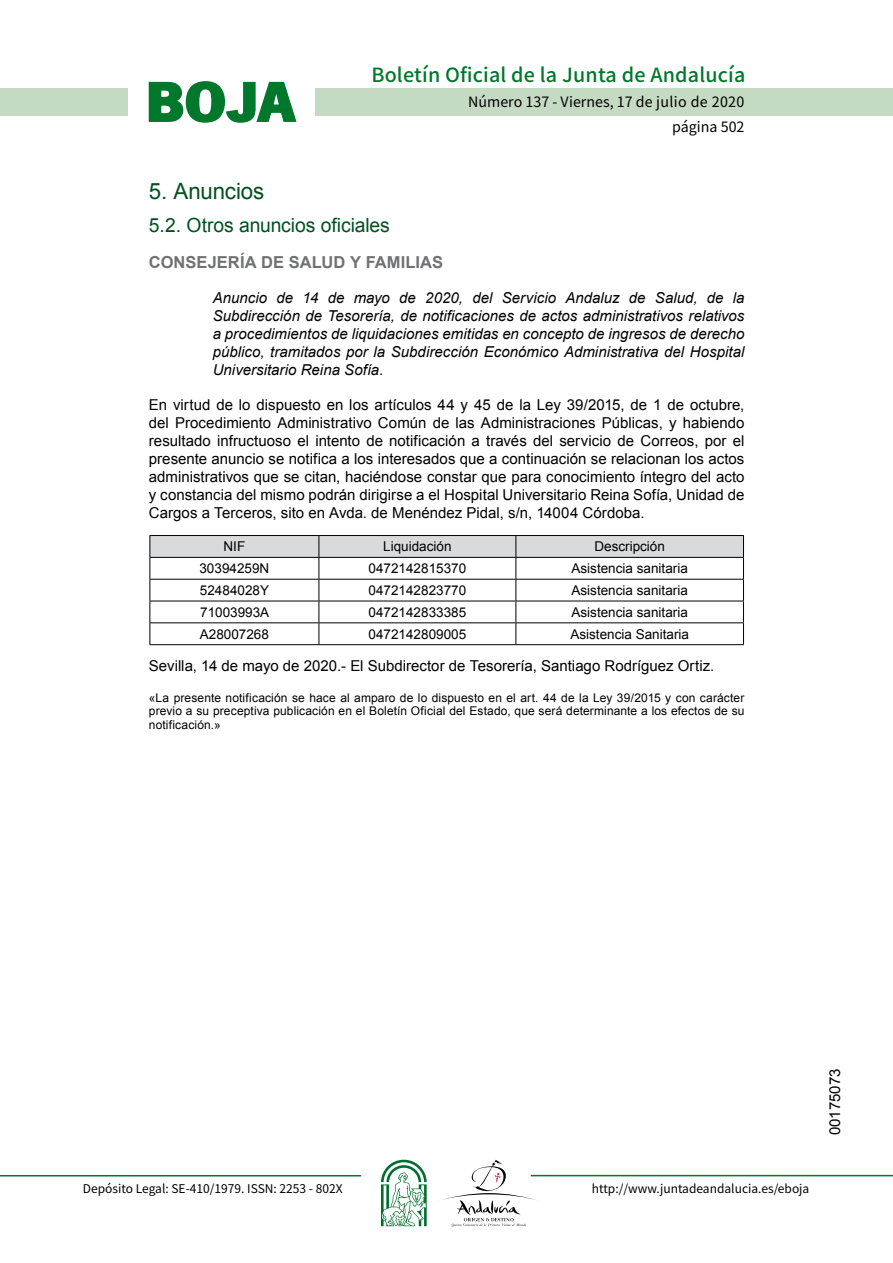
<style>
.page{position:relative;width:893px;height:1263px;background:#fff}
.page>*{position:absolute;margin:0;border:0;box-sizing:border-box;transform-origin:0 0}
.t1{font:700 57.75px "News Got T";color:#00782c;scale:1.14 1}
.t2{font:22.5px "Arial";letter-spacing:-.005em;color:#00501f}
.t3{font:500 19.5px "Noto Sans HK";letter-spacing:.01em;color:#00782c}
.t4{font:19.5px "Arial";letter-spacing:-.005em;color:#00501f}
.t5{font:700 16.5px "Arial";letter-spacing:.005em;color:#707173}
.t6{font:15px/18px "Arial";color:#000;text-align:justify}
.t7{font:italic 15px/18px "Arial";color:#000;text-align:justify}
.t8{font:14.25px/24.5px "Noto Sans HK";color:#000;text-align:right}
.t9{font:13.5px "Arial";color:#000}
.t10{font:12px/13.5px "Arial";letter-spacing:.01em;color:#000;text-align:justify}
.t11{font:12px "Noto Sans HK";color:#000}
</style>
<div class="page">
<div style="left:315px;top:88px;width:577px;height:28px;background:#c5dac3"></div>
<div style="left:0;top:88px;width:128px;height:28px;background:#c5dac3"></div>
<hr style="left:0;top:1175px;width:361px;height:2px;background:#00782c">
<hr style="left:531px;top:1175px;width:361px;height:1px;background:#00782c">
<svg style="left:148px;top:81px;width:149px;height:42px"></svg>
<svg style="left:442px;top:1160px;width:100px;height:67px"></svg>
<svg style="left:381px;top:1160px;width:45px;height:66px"></svg>
<hr style="left:149px;top:535px;width:170px;height:1px;background:#000">
<hr style="left:319px;top:535px;width:197px;height:1px;background:#000">
<hr style="left:516px;top:535px;width:227px;height:1px;background:#000">
<svg style="left:149px;top:536px;width:595px;height:108px"></svg>
<hr style="left:149px;top:644px;width:170px;height:1px;background:#000">
<hr style="left:319px;top:644px;width:197px;height:1px;background:#000">
<hr style="left:516px;top:644px;width:227px;height:1px;background:#000">
<h1 class="t1" style="left:145px;top:68px;width:133px">BOJA</h1>
<h3 class="t3" style="left:371px;top:64px;width:375px">Boletín Oficial de la Junta de Andalucía</h3>
<p class="t8" style="left:468px;top:90px;width:278px">Número 137 - Viernes, 17 de julio de 2020 página 502</p>
<h2 class="t2" style="left:149px;top:177px;width:117px">5. Anuncios</h2>
<h3 class="t4" style="left:149px;top:212px;width:242px">5.2. Otros anuncios oficiales</h3>
<p class="t5" style="left:149px;top:251px;width:296px">CONSEJERÍA DE SALUD Y FAMILIAS</p>
<p class="t7" style="left:213px;top:289px;width:533px">Anuncio de 14 de mayo de 2020, del Servicio Andaluz de Salud, de la Subdirección de Tesorería, de notificaciones de actos administrativos relativos a procedimientos de liquidaciones emitidas en concepto de ingresos de derecho público, tramitados por la Subdirección Económico Administrativa del Hospital Universitario Reina Sofía.</p>
<p class="t6" style="left:149px;top:396px;width:597px">En virtud de lo dispuesto en los artículos 44 y 45 de la Ley 39/2015, de 1 de octubre, del Procedimiento Administrativo Común de las Administraciones Públicas, y habiendo resultado infructuoso el intento de notificación a través del servicio de Correos, por el presente anuncio se notifica a los interesados que a continuación se relacionan los actos administrativos que se citan, haciéndose constar que para conocimiento íntegro del acto y constancia del mismo podrán dirigirse a el Hospital Universitario Reina Sofía, Unidad de Cargos a Terceros, sito en Avda. de Menéndez Pidal, s/n, 14004 Córdoba.</p>
<p class="t9" style="left:223px;top:538px;width:23px">NIF</p>
<p class="t9" style="left:383px;top:538px;width:70px">Liquidación</p>
<p class="t9" style="left:594px;top:538px;width:72px">Descripción</p>
<p class="t9" style="left:199px;top:560px;width:71px">30394259N</p>
<p class="t9" style="left:368px;top:560px;width:99px">0472142815370</p>
<p class="t9" style="left:571px;top:560px;width:118px">Asistencia sanitaria</p>
<p class="t9" style="left:200px;top:581px;width:71px">52484028Y</p>
<p class="t9" style="left:368px;top:581px;width:99px">0472142823770</p>
<p class="t9" style="left:571px;top:581px;width:118px">Asistencia sanitaria</p>
<p class="t9" style="left:200px;top:603px;width:71px">71003993A</p>
<p class="t9" style="left:368px;top:603px;width:99px">0472142833385</p>
<p class="t9" style="left:571px;top:603px;width:118px">Asistencia sanitaria</p>
<p class="t9" style="left:200px;top:625px;width:71px">A28007268</p>
<p class="t9" style="left:368px;top:625px;width:99px">0472142809005</p>
<p class="t9" style="left:570px;top:625px;width:120px">Asistencia Sanitaria</p>
<p class="t6" style="left:149px;top:657px;width:567px">Sevilla, 14 de mayo de 2020.- El Subdirector de Tesorería, Santiago Rodríguez Ortiz.</p>
<p class="t10" style="left:149px;top:691px;width:597px">«La presente notificación se hace al amparo de lo dispuesto en el art. 44 de la Ley 39/2015 y con carácter previo a su preceptiva publicación en el Boletín Oficial del Estado, que será determinante a los efectos de su notificación.»</p>
<p class="t11" style="left:83px;top:1181px;width:261px">Depósito Legal: SE-410/1979. ISSN: 2253 - 802X</p>
<p class="t11" style="left:592px;top:1181px;width:219px">http://www.juntadeandalucia.es/eboja</p>
<p class="t6" style="left:826px;top:1135px;width:68px;rotate:-90deg">00175073</p>
</div>
